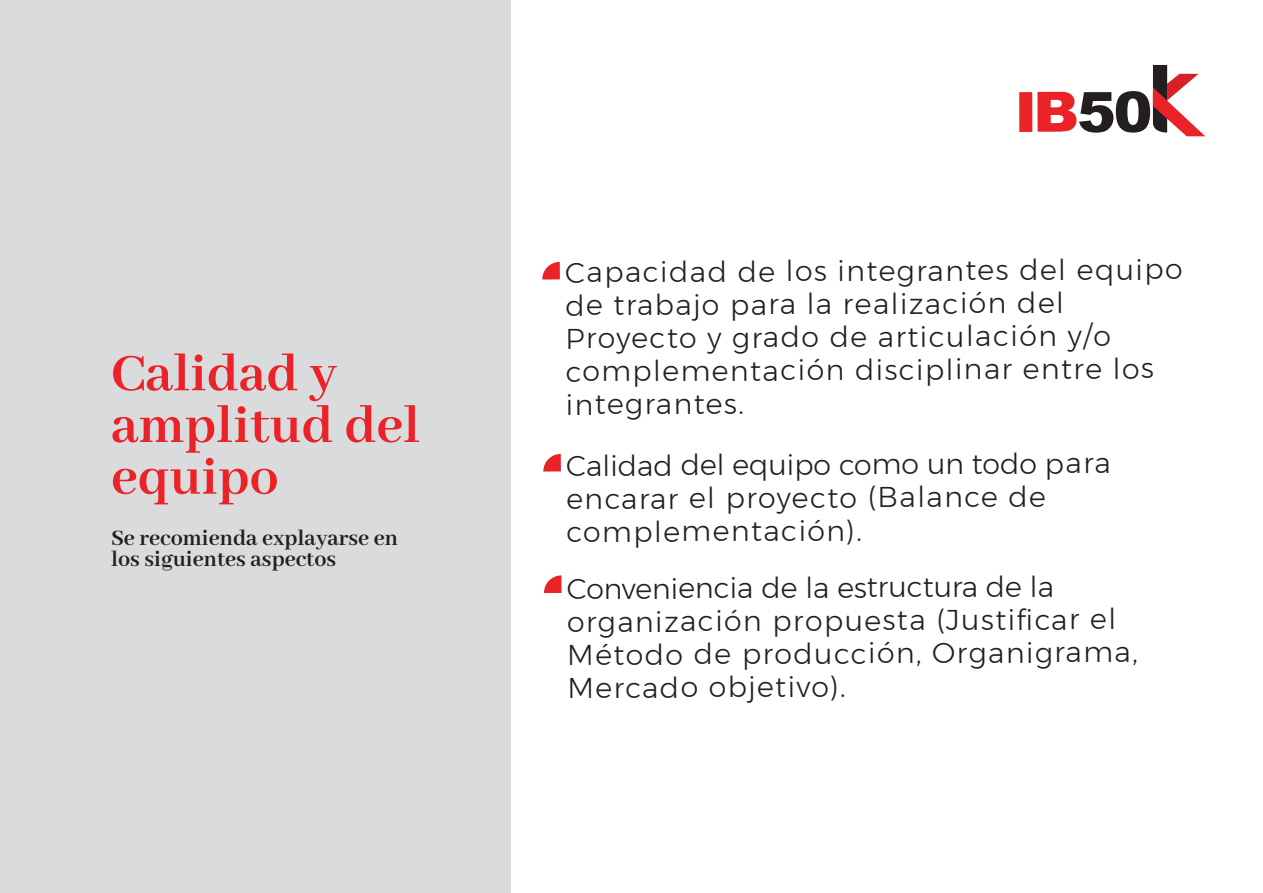
<style>
.page{position:relative;width:1263px;height:893px;background:#fff}
.page>*{position:absolute;margin:0;border:0;box-sizing:border-box;transform-origin:0 0}
.t1{font:700 57.9px/51.8px "Abhaya Libre";color:#eb2227}
.t2{font:300 28.5px/33.2px "Montserrat";letter-spacing:.04em;color:#231f20}
.t3{font:700 24px/21px "Abhaya Libre";color:#231f20}
</style>
<div class="page">
<div style="left:0;top:0;width:510px;height:893px;background:#dadbdc"></div>
<div style="left:1019px;top:92px;width:13px;height:40px;background:#eb2227"></div>
<svg style="left:1037px;top:65px;width:168px;height:71px"></svg>
<svg style="left:544px;top:575px;width:17px;height:18px"></svg>
<svg style="left:543px;top:454px;width:18px;height:18px"></svg>
<svg style="left:542px;top:262px;width:18px;height:18px"></svg>
<h1 class="t1" style="left:111px;top:350px;width:311px">Calidad y amplitud del equipo</h1>
<p class="t3" style="left:111px;top:529px;width:289px">Se recomienda explayarse en los siguientes aspectos</p>
<p class="t2" style="left:565px;top:254px;width:619px">Capacidad de los integrantes del equipo de trabajo para la realización del Proyecto y grado de articulación y/o complementación disciplinar entre los integrantes.</p>
<p class="t2" style="left:566px;top:448px;width:546px">Calidad del equipo como un todo para encarar el proyecto (Balance de complementación).</p>
<p class="t2" style="left:567px;top:571px;width:573px">Conveniencia de la estructura de la organización propuesta (Justificar el Método de producción, Organigrama, Mercado objetivo).</p>
</div>
